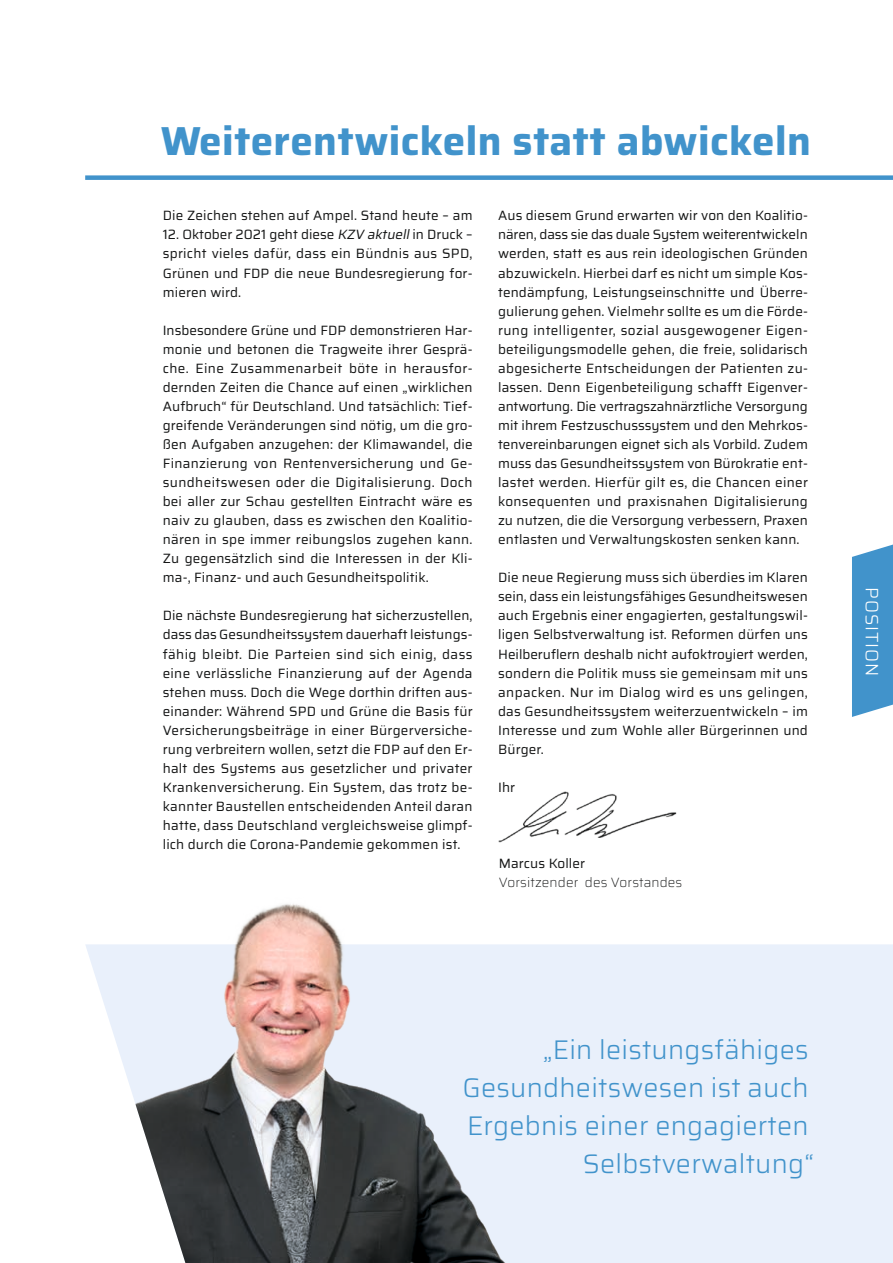
<style>
.page{position:relative;width:893px;height:1263px;background:#fff}
.page>*{position:absolute;margin:0;border:0;box-sizing:border-box;transform-origin:0 0}
.t1{font:700 40.5px "Saira";letter-spacing:.01em;color:#4193cb}
.t2{font:300 27px/38.1px "Saira";letter-spacing:.01em;color:#4193cb;text-align:right}
.t3{font:300 18px "Saira";letter-spacing:.05em;color:#fff}
.t4{font:13.5px/19px "Saira";letter-spacing:.01em;color:#151616;text-align:justify}
.t5{font:200 13.5px "Saira";letter-spacing:.01em;color:#151616}
.s1{font-style:italic}
</style>
<div class="page">
<img style="left:86px;top:944px;width:807px;height:319px">
<img style="left:498px;top:791px;width:179px;height:52px">
<div style="left:85px;top:175px;width:808px;height:5px;background:#4193cb"></div>
<img style="left:236px;top:904px;width:106px;height:40px">
<svg style="left:852px;top:544px;width:41px;height:173px"></svg>
<h1 class="t1" style="left:161px;top:110px;width:652px">Weiterentwickeln statt abwickeln</h1>
<p class="t4" style="left:163px;top:206px;width:311px">Die Zeichen stehen auf Ampel. Stand heute – am</p>
<p class="t4" style="left:163px;top:225px;width:311px">12. Oktober 2021 geht diese <span class="s1">KZV aktuell</span>in Druck – spricht vieles dafür, dass ein Bündnis aus SPD, Grünen und FDP die neue Bundesregierung for&shy;mieren wird.</p>
<p class="t4" style="left:163px;top:320px;width:311px">Insbesondere Grüne und FDP demonstrieren Har&shy;monie und betonen die Tragweite ihrer Gesprä&shy;che. Eine Zusammenarbeit böte in herausfor&shy;dernden Zeiten die Chance auf einen „wirklichen Aufbruch“ für Deutschland. Und tatsächlich: Tief&shy;greifende Veränderungen sind nötig, um die gro&shy;ßen Aufgaben anzugehen: der Klimawandel, die Finanzierung von Rentenversicherung und Ge&shy;sundheitswesen oder die Digitalisierung. Doch bei aller zur Schau gestellten Eintracht wäre es naiv zu glauben, dass es zwischen den Koalitio&shy;nären in spe immer reibungslos zugehen kann.<br>Zu gegensätzlich sind die Interessen in der Kli&shy;ma-, Finanz- und auch Gesundheitspolitik.</p>
<p class="t4" style="left:163px;top:606px;width:311px">Die nächste Bundesregierung hat sicherzustellen, dass das Gesundheitssystem dauerhaft leistungs&shy;fähig bleibt. Die Parteien sind sich einig, dass eine verlässliche Finanzierung auf der Agenda stehen muss. Doch die Wege dorthin driften aus&shy;einander: Während SPD und Grüne die Basis für Versicherungsbeiträge in einer Bürgerversiche&shy;rung verbreitern wollen, setzt die FDP auf den Er&shy;halt des Systems aus gesetzlicher und privater Krankenversicherung. Ein System, das trotz be&shy;kannter Baustellen entscheidenden Anteil daran hatte, dass Deutschland vergleichsweise glimpf&shy;lich durch die Corona-Pandemie gekommen ist.</p>
<p class="t4" style="left:498px;top:206px;width:311px">Aus diesem Grund erwarten wir von den Koalitio&shy;nären, dass sie das duale System weiterentwickeln werden, statt es aus rein ideologischen Gründen abzuwickeln. Hierbei darf es nicht um simple Kos&shy;tendämpfung, Leistungseinschnitte und Überre&shy;gulierung gehen. Vielmehr sollte es um die Förde&shy;rung intelligenter, sozial ausgewogener Eigen&shy;beteiligungsmodelle gehen, die freie, solidarisch abgesicherte Entscheidungen der Patienten zu&shy;lassen. Denn Eigenbeteiligung schafft Eigenver&shy;antwortung. Die vertragszahnärztliche Versorgung mit ihrem Festzuschusssystem und den Mehrkos&shy;tenvereinbarungen eignet sich als Vorbild. Zudem muss das Gesundheitssystem von Bürokratie ent&shy;lastet werden. Hierfür gilt es, die Chancen einer konsequenten und praxisnahen Digitalisierung zu nutzen, die die Versorgung verbessern, Praxen entlasten und Verwaltungskosten senken kann.</p>
<p class="t4" style="left:498px;top:568px;width:311px">Die neue Regierung muss sich überdies im Klaren sein, dass ein leistungsfähiges Gesundheitswesen auch Ergebnis einer engagierten, gestaltungswil&shy;ligen Selbstverwaltung ist. Reformen dürfen uns Heilberuflern deshalb nicht aufoktroyiert werden, sondern die Politik muss sie gemeinsam mit uns anpacken. Nur im Dialog wird es uns gelingen, das Gesundheitssystem weiterzuentwickeln – im Interesse und zum Wohle aller Bürgerinnen und Bürger.</p>
<p class="t4" style="left:498px;top:777px;width:19px">Ihr</p>
<p class="t4" style="left:499px;top:854px;width:88px">Marcus Koller</p>
<p class="t5" style="left:499px;top:872px;width:185px">Vorsitzender des Vorstandes</p>
<h3 class="t3" style="left:885px;top:587px;width:90px;rotate:90deg">POSITION</h3>
<h2 class="t2" style="left:462px;top:1030px;width:353px">„Ein leistungsfähiges<br>Gesundheitswesen ist auch<br>Ergebnis einer engagierten<br>Selbstverwaltung“</h2>
</div>
